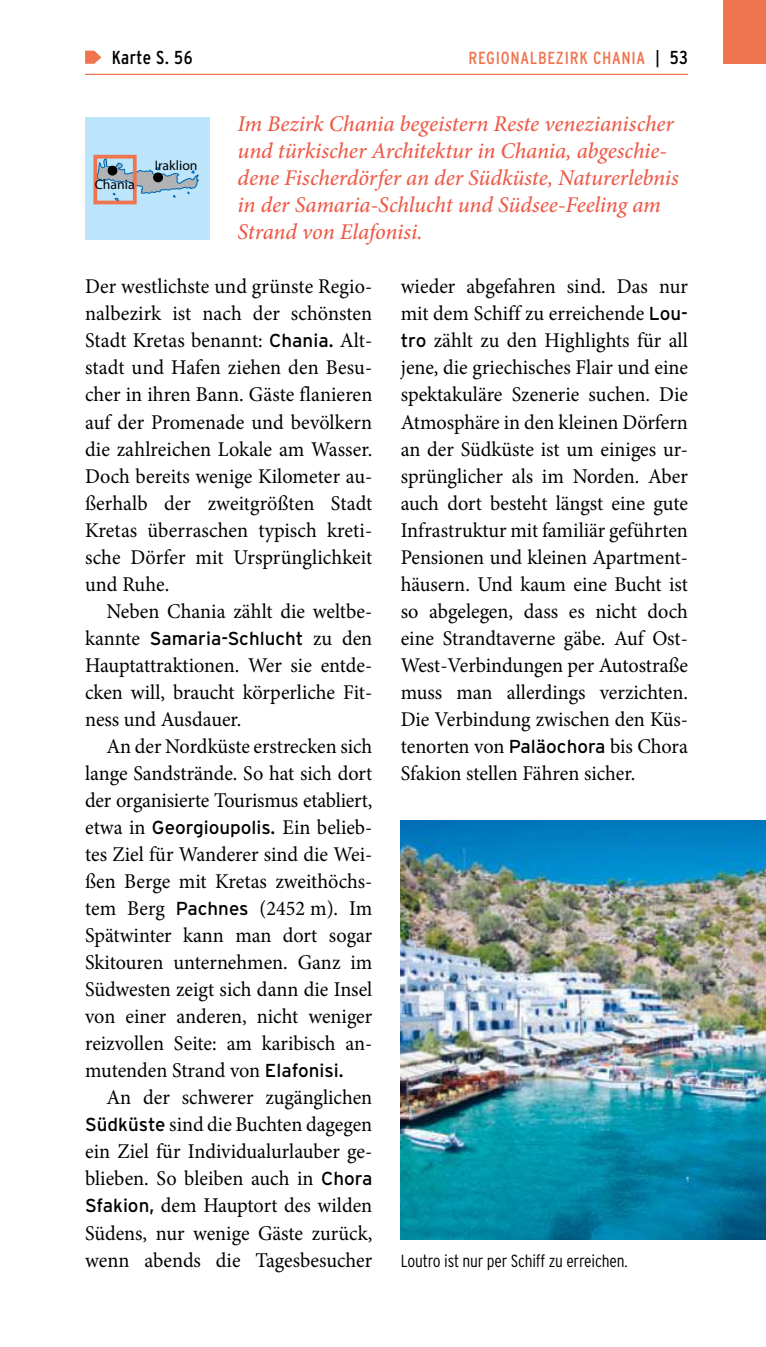
<style>
.page{position:relative;width:766px;height:1347px;background:#fff}
.page>*{position:absolute;margin:0;border:0;box-sizing:border-box;transform-origin:0 0}
.t1{font:italic 500 22.5px/27px "Minion Pro";letter-spacing:-.005em;color:#ec5c4a}
.t2{font:21px/27px "Minion Pro";color:#000;text-align:justify;scale:.96 1}
.t3{font:18.75px "Interstate";color:#000}
.t4{font:condensed 18.75px "Interstate";letter-spacing:.025em;color:#000}
.t5{font:300 condensed 17.5px "Interstate";letter-spacing:-.01em;color:#000}
.t6{font:condensed 17.5px "Interstate";letter-spacing:.04em;color:#ef7550}
.t7{font:13.75px "Myriad Pro";color:#000}
.s1{color:#000}
.s2{font-size:18.75px;color:#000}
.s3{font-family:"Interstate";font-size:18.75px}
.s4{font-family:"Minion Pro";font-size:21px}
</style>
<div class="page">
<hr style="left:85px;top:74px;width:602px;height:1px;background:#ef7550">
<svg style="left:85px;top:51px;width:16px;height:13px"></svg>
<div style="left:723px;top:0;width:42px;height:64px;background:#ef7550"></div>
<div style="left:85px;top:117px;width:124px;height:122px;background:#bce4fa"></div>
<svg style="left:98px;top:160px;width:101px;height:39px"></svg>
<div style="left:93px;top:155px;width:44px;height:49px;border:4px solid #ef7550"></div>
<div style="left:108px;top:166px;width:9px;height:9px;background:#000;border-radius:50%"></div>
<div style="left:108px;top:166px;width:9px;height:9px;border:1px solid #000;border-radius:50%"></div>
<div style="left:154px;top:173px;width:8px;height:9px;background:#000;border-radius:50%"></div>
<div style="left:153px;top:173px;width:10px;height:9px;border:1px solid #000;border-radius:50%"></div>
<img style="left:400px;top:820px;width:365px;height:419px">
<p class="t4" style="left:112px;top:47px;width:82px">Karte S. 56</p>
<p class="t6" style="left:468px;top:49px;width:221px">REGIONALBEZIRK CHANIA <span class="s1">|</span> <span class="s2">53</span></p>
<p class="t7" style="left:95px;top:179px;width:41px">Chania</p>
<p class="t7" style="left:155px;top:160px;width:44px">Iraklion</p>
<p class="t1" style="left:237px;top:112px;width:442px">Im Bezirk Chania begeistern Reste venezianischer und türkischer Architektur in Chania, abgeschie&shy;dene Fischerdörfer an der Südküste, Naturerlebnis in der Samaria-Schlucht und Südsee- Feeling am Strand von Elafonisi.</p>
<p class="t2" style="left:85px;top:274px;width:300px">Der westlichste und grünste Regio&shy;nalbezirk ist nach der schönsten Stadt Kretas benannt: <span class="s3">Chania.</span> Alt&shy;stadt und Hafen ziehen den Besu&shy;cher in ihren Bann. Gäste flanieren auf der Promenade und bevölkern die zahlreichen Lokale am Wasser.<br>Doch bereits wenige Kilometer au&shy;ßerhalb der zweitgrößten Stadt Kretas überraschen typisch kreti&shy;sche Dörfer mit Ursprünglichkeit und Ruhe.</p>
<p class="t2" style="left:106px;top:598px;width:278px">Neben Chania zählt die weltbe-</p>
<p class="t3" style="left:85px;top:631px;width:289px"><span class="s4">kannte</span> Samaria-Schlucht <span class="s4">zu den</span></p>
<p class="t2" style="left:85px;top:652px;width:300px">Hauptattraktionen. Wer sie entde&shy;cken will, braucht körperliche Fit&shy;ness und Ausdauer.</p>
<p class="t2" style="left:85px;top:733px;width:301px;text-indent:21px">An der Nordküste erstrecken sich lange Sandstrände. So hat sich dort der organisierte Tourismus etabliert, etwa in <span class="s3">Georgioupolis.</span> Ein belieb&shy;tes Ziel für Wanderer sind die Wei&shy;ßen Berge mit Kretas zweithöchs&shy;tem Berg <span class="s3">Pachnes</span> (2452 m). Im Spätwinter kann man dort sogar Skitouren unternehmen. Ganz im Südwesten zeigt sich dann die Insel von einer anderen, nicht weniger reizvollen Seite: am karibisch an&shy;mutenden Strand von <span class="s3">Elafonisi.</span></p>
<p class="t2" style="left:85px;top:1085px;width:300px;text-indent:21px">An der schwerer zugänglichen <span class="s3">Südküste</span> sind die Buchten dagegen ein Ziel für Individualurlauber ge&shy;blieben. So bleiben auch in <span class="s3">Chora Sfakion,</span> dem Hauptort des wilden Südens, nur wenige Gäste zurück, wenn abends die Tagesbesucher</p>
<p class="t2" style="left:400px;top:274px;width:301px">wieder abgefahren sind. Das nur mit dem Schiff zu erreichende <span class="s3">Lou&shy;tro</span> zählt zu den Highlights für all jene, die griechisches Flair und eine spektakuläre Szenerie suchen. Die Atmosphäre in den kleinen Dörfern an der Südküste ist um einiges ur&shy;sprünglicher als im Norden. Aber auch dort besteht längst eine gute Infrastruktur mit familiär geführten Pensionen und kleinen Apartment&shy;häusern. Und kaum eine Bucht ist so abgelegen, dass es nicht doch eine Strandtaverne gäbe. Auf Ost-West-Verbindungen per Autostraße muss man allerdings verzichten.<br>Die Verbindung zwischen den Küs&shy;tenorten von <span class="s3">Paläochora</span> bis Chora Sfakion stellen Fähren sicher.</p>
<p class="t5" style="left:400px;top:1251px;width:228px">Loutro ist nur per Schiff zu erreichen.</p>
</div>
